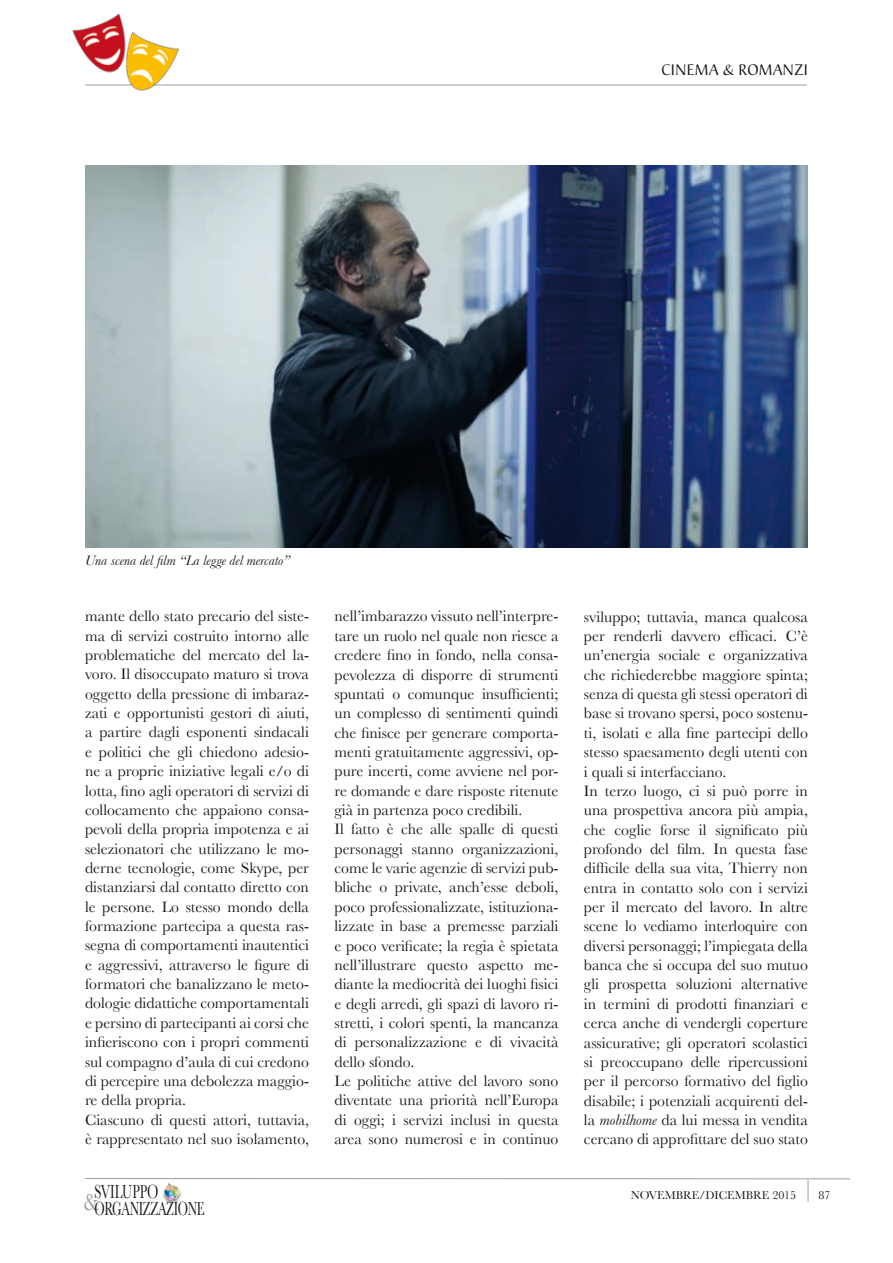
<style>
.page{position:relative;width:893px;height:1263px;background:#fff}
.page>*{position:absolute;margin:0;border:0;box-sizing:border-box;transform-origin:0 0}
.t1{font:24.6px "Baskerville";color:#9d9ea0;scale:.9 1}
.t2{font:19.95px/17.2px "Baskerville";letter-spacing:-.03em;color:#1a171c;scale:.65 1}
.t3{font:15.75px/19.4px "Baskerville";color:#1a171c}
.t4{font:15px "Christiana";letter-spacing:.02em;color:#1a171c}
.t5{font:italic 14.25px "Baskerville";color:#1a171c}
.t6{font:12px "Baskerville";letter-spacing:-.005em;color:#1a171c}
.s1{font-style:italic}
</style>
<div class="page">
<hr style="left:85px;top:85px;width:722px;height:1px;background:#9d9ea0">
<img style="left:162px;top:1183px;width:20px;height:21px">
<img style="left:72px;top:13px;width:107px;height:78px">
<svg style="left:808px;top:1180px;width:1px;height:22px"></svg>
<hr style="left:85px;top:1178px;width:765px;height:1px;background:#9d9ea0">
<img style="left:85px;top:166px;width:723px;height:381px">
<p class="t5" style="left:85px;top:552px;width:206px">Una scena del film “La legge del mercato”</p>
<p class="t4" style="left:661px;top:61px;width:148px">CINEMA &amp; ROMANZI</p>
<p class="t3" style="left:85px;top:606px;width:225px">mante dello stato precario del siste&shy;ma di servizi costruito intorno alle problematiche del mercato del la&shy;voro. Il disoccupato maturo si trova oggetto della pressione di imbaraz&shy;zati e opportunisti gestori di aiuti, a partire dagli esponenti sindacali e politici che gli chiedono adesio&shy;ne a proprie iniziative legali e/o di lotta, fino agli operatori di servizi di collocamento che appaiono consa&shy;pevoli della propria impotenza e ai selezionatori che utilizzano le mo&shy;derne tecnologie, come Skype, per distanziarsi dal contatto diretto con le persone. Lo stesso mondo della formazione partecipa a questa ras&shy;segna di comportamenti inautentici e aggressivi, attraverso le figure di formatori che banalizzano le meto&shy;dologie didattiche comportamentali e persino di partecipanti ai corsi che infieriscono con i propri commenti sul compagno d’aula di cui credono di percepire una debolezza maggio&shy;re della propria.<br>Ciascuno di questi attori, tuttavia, è rappresentato nel suo isolamento,</p>
<p class="t3" style="left:334px;top:606px;width:225px">nell’imbarazzo vissuto nell’interpre&shy;tare un ruolo nel quale non riesce a credere fino in fondo, nella consa&shy;pevolezza di disporre di strumenti spuntati o comunque insufficienti; un complesso di sentimenti quindi che finisce per generare comporta&shy;menti gratuitamente aggressivi, op&shy;pure incerti, come avviene nel por&shy;re domande e dare risposte ritenute già in partenza poco credibili.<br>Il fatto è che alle spalle di questi personaggi stanno organizzazioni, come le varie agenzie di servizi pub&shy;bliche o private, anch’esse deboli, poco professionalizzate, istituziona&shy;lizzate in base a premesse parziali e poco verificate; la regia è spietata nell’illustrare questo aspetto me&shy;diante la mediocrità dei luoghi fisici e degli arredi, gli spazi di lavoro ri&shy;stretti, i colori spenti, la mancanza di personalizzazione e di vivacità dello sfondo.<br>Le politiche attive del lavoro sono diventate una priorità nell’Europa di oggi; i servizi inclusi in questa area sono numerosi e in continuo</p>
<p class="t3" style="left:584px;top:607px;width:225px">sviluppo; tuttavia, manca qualcosa per renderli davvero efficaci. C’è un’energia sociale e organizzativa che richiederebbe maggiore spinta; senza di questa gli stessi operatori di base si trovano spersi, poco sostenu&shy;ti, isolati e alla fine partecipi dello stesso spaesamento degli utenti con i quali si interfacciano.<br>In terzo luogo, ci si può porre in una prospettiva ancora più ampia, che coglie forse il significato più profondo del film. In questa fase difficile della sua vita, Thierry non entra in contatto solo con i servizi per il mercato del lavoro. In altre scene lo vediamo interloquire con diversi personaggi; l’impiegata della banca che si occupa del suo mutuo gli prospetta soluzioni alternative in termini di prodotti finanziari e cerca anche di vendergli coperture assicurative; gli operatori scolastici si preoccupano delle ripercussioni per il percorso formativo del figlio disabile; i potenziali acquirenti del&shy;la <span class="s1">mobilhome</span> da lui messa in vendita cercano di approfittare del suo stato</p>
<p class="t2" style="left:95px;top:1183px;width:171px">SVILUPPO<br>ORGANIZZAZIONE</p>
<p class="t6" style="left:631px;top:1188px;width:167px">Novembre/dicembre 2015</p>
<p class="t6" style="left:819px;top:1187px;width:13px">87</p>
<h1 class="t1" style="left:83px;top:1187px;width:19px">&amp;</h1>
</div>
